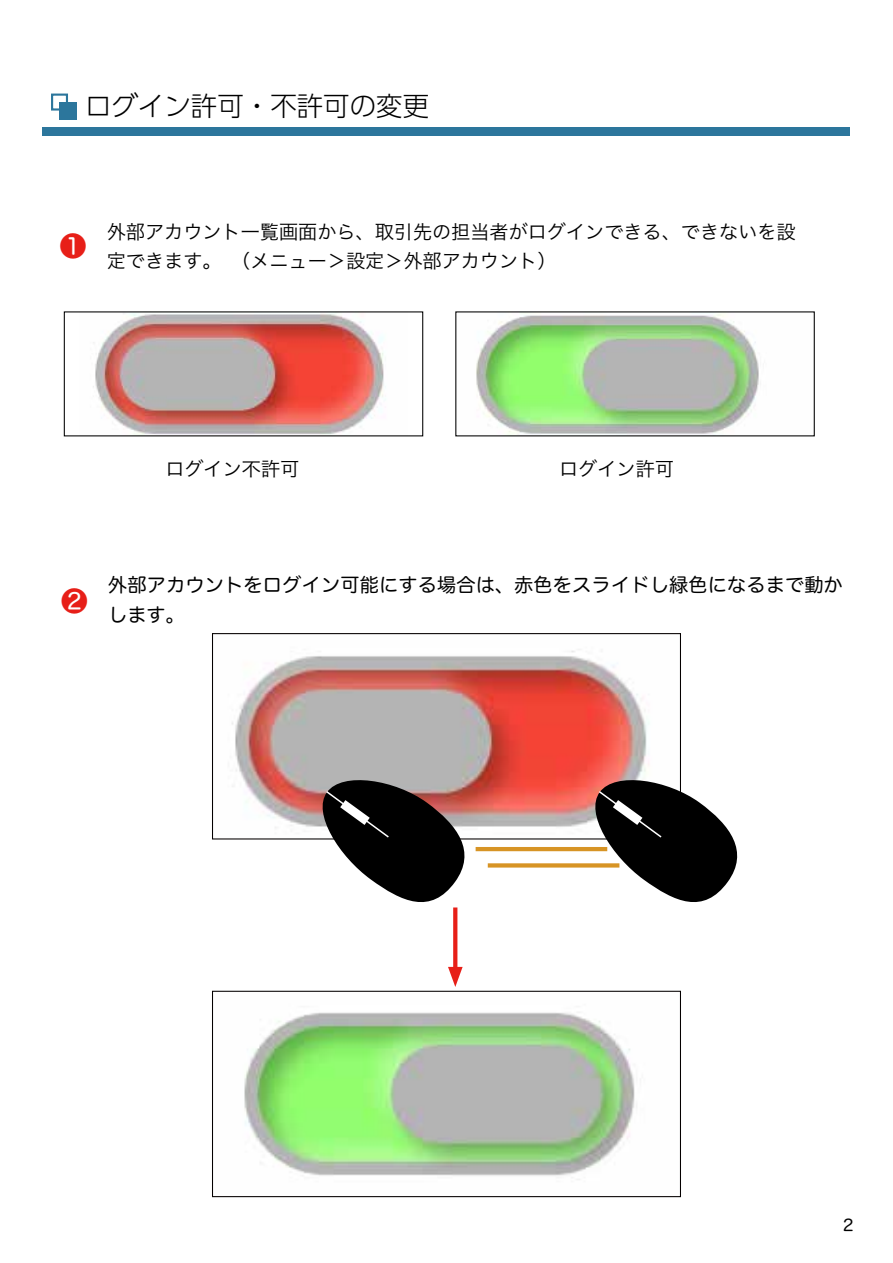
<style>
.page{position:relative;width:893px;height:1263px;background:#fff}
.page>*{position:absolute;margin:0;border:0;box-sizing:border-box;transform-origin:0 0}
.t1{font:300 26.55px "UD Shin Go Pr 6 N";color:#000}
.t2{font:26.55px "Hira Maru Pro W4";color:#e71f18}
.t3{font:19.2px "Hira Kaku Pro W3";color:#000}
.t4{font:19.2px "Hira Maru Pro W4";letter-spacing:.01em;color:#000}
.t5{font:15.9px "Hira Maru Pro W4";color:#000}
</style>
<div class="page">
<div style="left:43px;top:128px;width:807px;height:8px;background:#2c769c"></div>
<img style="left:93px;top:313px;width:293px;height:121px">
<div style="left:51px;top:94px;width:17px;height:17px;border:2px solid #2c769c"></div>
<div style="left:60px;top:102px;width:17px;height:17px;background:#2c769c"></div>
<img style="left:476px;top:313px;width:283px;height:121px">
<img style="left:232px;top:650px;width:417px;height:178px">
<div style="left:212px;top:633px;width:469px;height:206px;border:1px solid #040000"></div>
<img style="left:244px;top:1012px;width:391px;height:168px">
<div style="left:212px;top:991px;width:469px;height:206px;border:1px solid #040000"></div>
<svg style="left:312px;top:771px;width:165px;height:144px"></svg>
<svg style="left:584px;top:771px;width:154px;height:131px"></svg>
<hr style="left:476px;top:847px;width:131px;height:4px;background:#d79425">
<svg style="left:488px;top:863px;width:131px;height:4px"></svg>
<svg style="left:453px;top:907px;width:4px;height:60px"></svg>
<svg style="left:448px;top:967px;width:15px;height:20px"></svg>
<h1 class="t1" style="left:85px;top:85px;width:346px">ログイン許可・不許可の変更</h1>
<h1 class="t2" style="left:60px;top:223px;width:28px">❶</h1>
<p class="t3" style="left:107px;top:214px;width:690px">外部アカウント一覧画面から、取引先の担当者がログインできる、できないを設</p>
<p class="t3" style="left:107px;top:244px;width:451px">定できます。　（メニュー＞設定＞外部アカウント(</p>
<p class="t3" style="left:165px;top:452px;width:135px">ログイン不許可</p>
<p class="t3" style="left:559px;top:452px;width:116px">ログイン許可</p>
<h1 class="t2" style="left:61px;top:578px;width:28px">❷</h1>
<p class="t4" style="left:108px;top:568px;width:736px">外部アカウントをログイン可能にする場合は、赤色をスライドし緑色になるまで動か</p>
<p class="t4" style="left:108px;top:598px;width:78px">します。</p>
<p class="t5" style="left:843px;top:1211px;width:12px">2</p>
</div>
